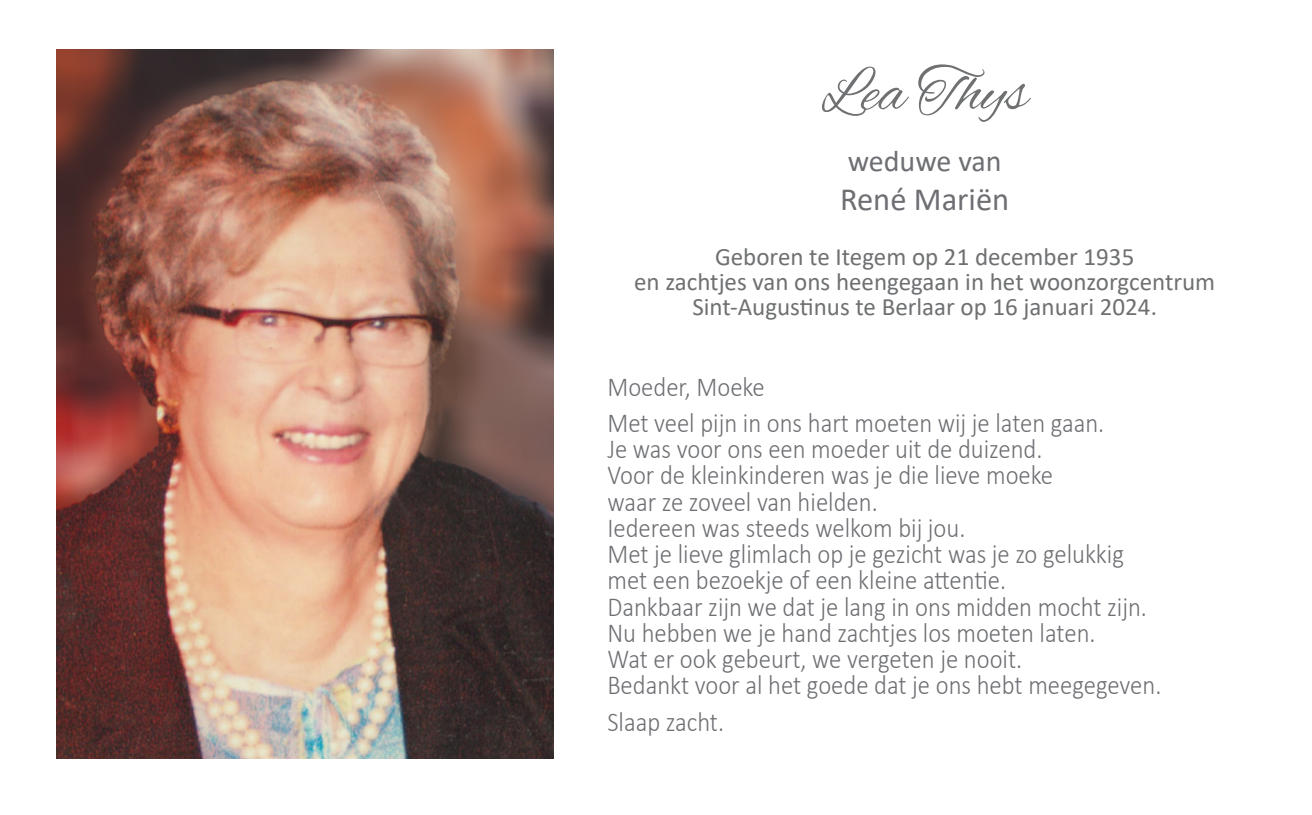
<style>
.page{position:relative;width:1312px;height:815px;background:#fff}
.page>*{position:absolute;margin:0;border:0;box-sizing:border-box;transform-origin:0 0}
.t1{font:62.5px "Alex Brush";color:#6e7072}
.t2{font:32.5px "Calibri";color:#6d6f73}
.t3{font:30px "Calibri";color:#6d6f73}
.t4{font:300 27.5px "Calibri";color:#6d6f73;scale:.9 1}
.t5{font:25px/25px "Calibri";color:#6e7072;text-align:center}
</style>
<div class="page">
<img style="left:57px;top:50px;width:496px;height:708px">
<p class="t1" style="left:821px;top:57px;width:207px">Lea Thys</p>
<p class="t3" style="left:847px;top:140px;width:155px">weduwe van</p>
<p class="t2" style="left:839px;top:176px;width:171px">René Mariën</p>
<p class="t5" style="left:715px;top:243px;width:420px">Geboren te Itegem op 21 december 1935</p>
<p class="t5" style="left:634px;top:268px;width:582px">en zachtjes van ons heengegaan in het woonzorgcentrum<br>Sint-Augustinus te Berlaar op 16 januari 2024.</p>
<p class="t4" style="left:607px;top:369px;width:176px">Moeder, Moeke</p>
<p class="t4" style="left:607px;top:406px;width:553px">Met veel pijn in ons hart moeten wij je laten gaan.</p>
<p class="t4" style="left:607px;top:432px;width:485px">Je was voor ons een moeder uit de duizend.</p>
<p class="t4" style="left:607px;top:458px;width:496px">Voor de kleinkinderen was je die lieve moeke</p>
<p class="t4" style="left:607px;top:484px;width:302px">waar ze zoveel van hielden.</p>
<p class="t4" style="left:607px;top:511px;width:399px">Iedereen was steeds welkom bij jou.</p>
<p class="t4" style="left:607px;top:537px;width:575px">Met je lieve glimlach op je gezicht was je zo gelukkig</p>
<p class="t4" style="left:607px;top:563px;width:444px">met een bezoekje of een kleine attentie.</p>
<p class="t4" style="left:607px;top:589px;width:601px">Dankbaar zijn we dat je lang in ons midden mocht zijn.</p>
<p class="t4" style="left:607px;top:616px;width:544px">Nu hebben we je hand zachtjes los moeten laten.</p>
<p class="t4" style="left:607px;top:642px;width:462px">Wat er ook gebeurt, we vergeten je nooit.</p>
<p class="t4" style="left:607px;top:668px;width:617px">Bedankt voor al het goede dat je ons hebt meegegeven.</p>
<p class="t4" style="left:607px;top:704px;width:131px">Slaap zacht.</p>
</div>
